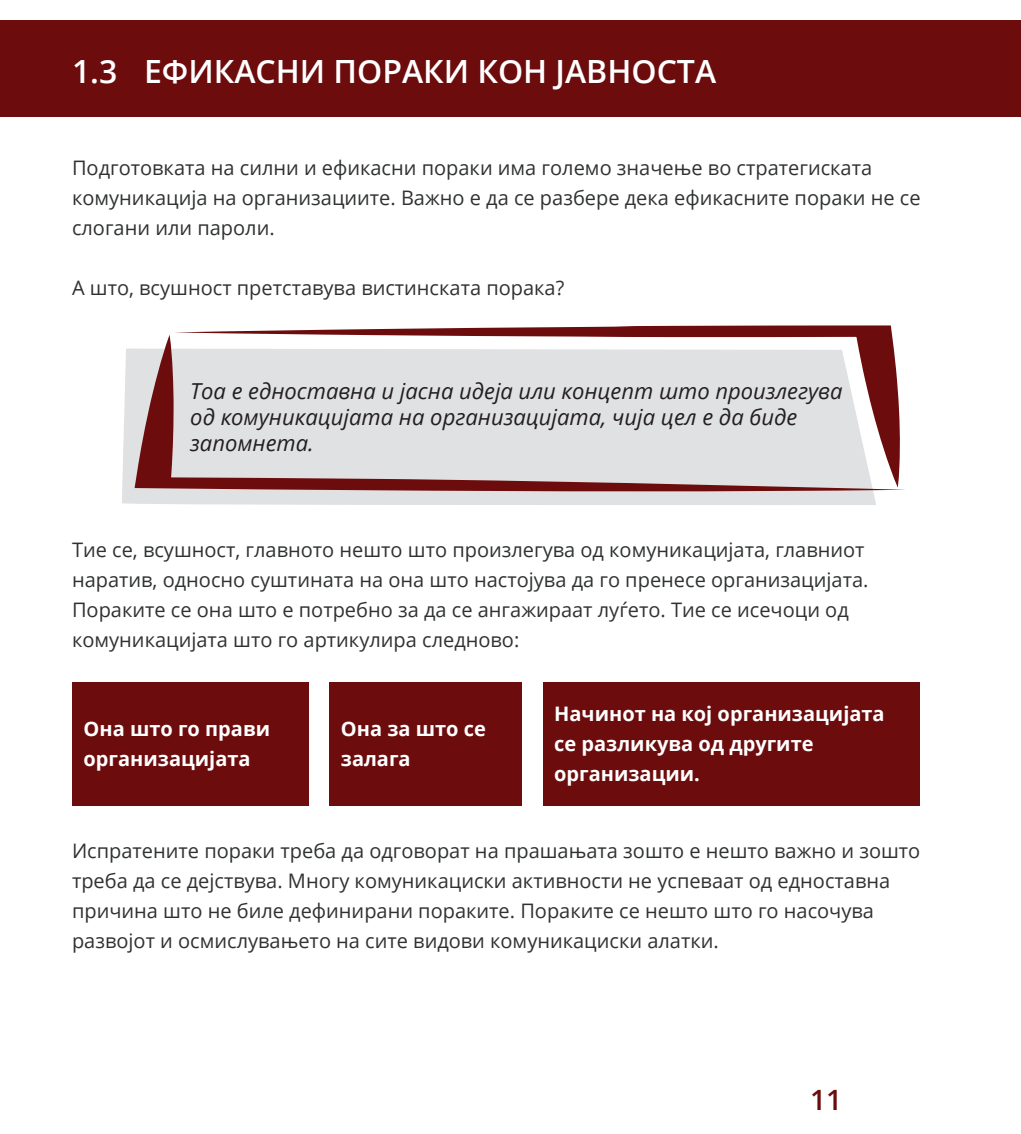
<style>
.page{position:relative;width:1021px;height:1134px;background:#fff}
.page>*{position:absolute;margin:0;border:0;box-sizing:border-box;transform-origin:0 0}
.t1{font:600 32px "Open Sans";color:#fff}
.t2{font:600 28px "Open Sans";color:#6c0c0d}
.t3{font:italic 22px/26.4px "Open Sans";color:#231f20}
.t4{font:20px/30px "Open Sans";color:#303232}
.t5{font:700 20px/30px "Open Sans";color:#fff}
</style>
<div class="page">
<div style="left:0;top:21px;width:1020px;height:96px;background:#6c0c0d"></div>
<div style="left:122px;top:349px;width:754px;height:156px;background:#e0e1e3"></div>
<svg style="left:135px;top:335px;width:770px;height:157px;background:#a47172"></svg>
<svg style="left:174px;top:325px;width:726px;height:163px;background:#d6cccd"></svg>
<div style="left:72px;top:682px;width:237px;height:123px;background:#6c0c0d"></div>
<div style="left:329px;top:682px;width:193px;height:123px;background:#6c0c0d"></div>
<div style="left:543px;top:682px;width:376px;height:123px;background:#6c0c0d"></div>
<p class="t1" style="left:72px;top:49px;width:645px">1.3 ЕФИКАСНИ ПОРАКИ КОН ЈАВНОСТА</p>
<p class="t4" style="left:72px;top:152px;width:850px">Подготовката на силни и ефикасни пораки има големо значење во стратегиската комуникација на организациите. Важно е да се разбере дека ефикасните пораки не се слогани или пароли.</p>
<p class="t4" style="left:72px;top:272px;width:494px">А што, всушност претставува вистинската порака?</p>
<p class="t3" style="left:190px;top:377px;width:653px">Тоа е едноставна и јасна идеја или концепт што произлегува од комуникацијата на организацијата, чија цел е да биде запомнета.</p>
<p class="t4" style="left:72px;top:534px;width:798px">Тие се, всушност, главното нешто што произлегува од комуникацијата, главниот наратив, односно суштината на она што настојува да го пренесе организацијата.<br>Пораките се она што е потребно за да се ангажираат луѓето. Тие се исечоци од комуникацијата што го артикулира следново:</p>
<p class="t5" style="left:84px;top:714px;width:188px">Она што го прави организацијата</p>
<p class="t5" style="left:341px;top:714px;width:146px">Она за што се залага</p>
<p class="t5" style="left:554px;top:699px;width:332px">Начинот на кој организацијата се разликува од другите организации.</p>
<p class="t4" style="left:72px;top:835px;width:849px">Испратените пораки треба да одговорат на прашањата зошто е нешто важно и зошто треба да се дејствува. Многу комуникациски активности не успеваат од едноставна причина што не биле дефинирани пораките. Пораките се нешто што го насочува развојот и осмислувањето на сите видови комуникациски алатки.</p>
<p class="t2" style="left:810px;top:1080px;width:33px">11</p>
</div>
